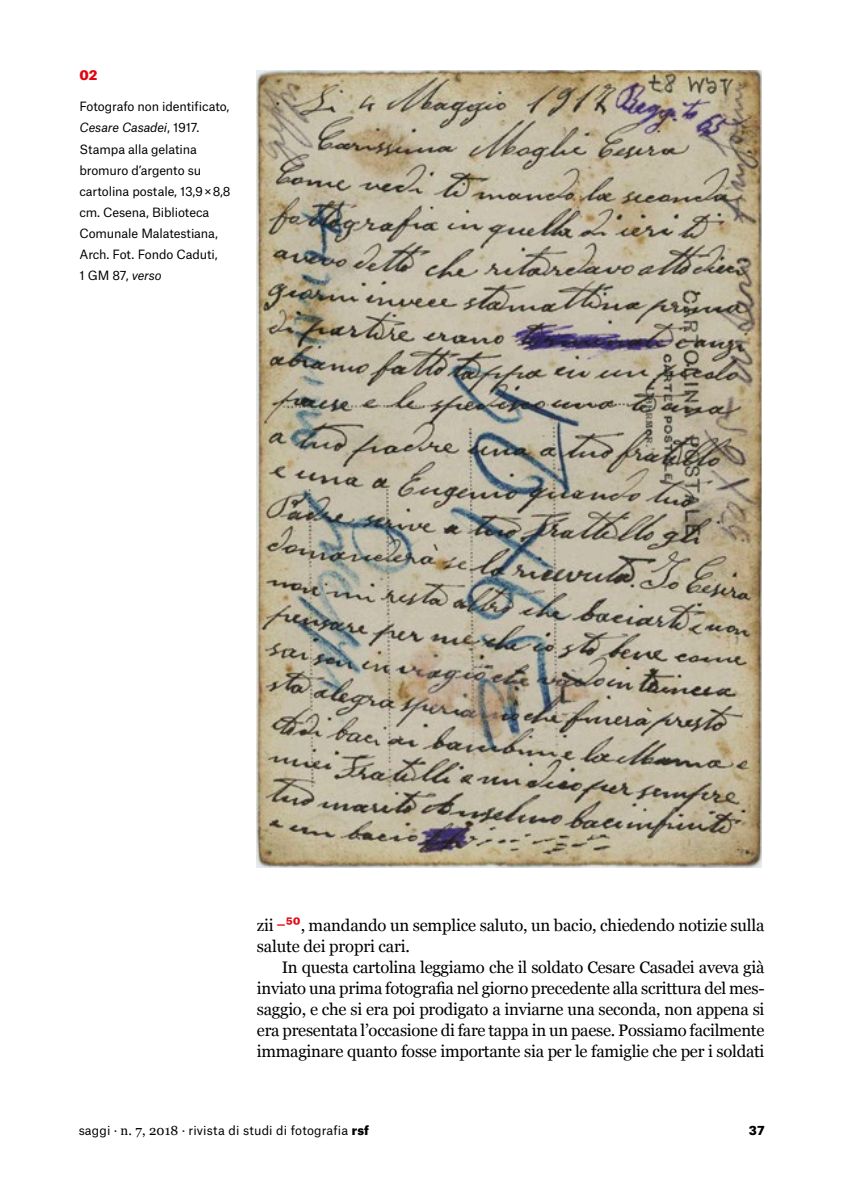
<style>
.page{position:relative;width:844px;height:1191px;background:#fff}
.page>*{position:absolute;margin:0;border:0;box-sizing:border-box;transform-origin:0 0}
.Testo_paragrafo_inde{font:16.62px/21px "Georgia";letter-spacing:-.01em;color:#000}
.t1{font:900 13.12px "Atlas Grotesk";color:#e30612}
.Bibliografia_paragra{font:12.25px/21px "Atlas Grotesk";letter-spacing:-.01em;color:#000}
.Bibliografia_paragra-2{font:12.25px "Atlas Grotesk";letter-spacing:.01em;color:#000}
.t2{font:900 12.25px "Atlas Grotesk";color:#000}
.s1{font-style:italic}
.s2{font-family:"Atlas Grotesk";color:#e30612}
.s3{font-family:"Atlas Grotesk";font-weight:700;color:#e30612}
.s4{font-family:"Georgia";font-size:13.12px}
.s5{font-weight:900}
</style>
<div class="page">
<img style="left:257px;top:71px;width:504px;height:796px">
<p class="t1" style="left:79px;top:64px;width:19px">02</p>
<p class="Bibliografia_paragra" style="left:79px;top:95px;width:153px">Fotografo non identificato,<br><span class="s1">Cesare Casadei</span>, 1917.<br>Stampa alla gelatina bromuro d’argento su cartolina postale, 13,9 × 8,8 cm. Cesena, Biblioteca<br>Comunale Malatestiana,<br>Arch. Fot. Fondo Caduti,<br>1 GM 87, <span class="s1">verso</span></p>
<p class="Testo_paragrafo_inde" style="left:257px;top:914px;width:509px">zii <span class="s2">−</span><span class="s3">50</span>, mandando un semplice saluto, un bacio, chiedendo notizie sulla salute dei propri cari.</p>
<p class="Testo_paragrafo_inde" style="left:257px;top:956px;width:509px;text-align:justify;text-indent:25px">In questa cartolina leggiamo che il soldato Cesare Casadei aveva già inviato una prima fotografia nel giorno precedente alla scrittura del mes&shy;saggio, e che si era poi prodigato a inviarne una seconda, non appena si era presentata l’occasione di fare tappa in un paese. Possiamo facilmente immaginare quanto fosse importante sia per le famiglie che per i soldati</p>
<p class="Bibliografia_paragra-2" style="left:79px;top:1120px;width:291px">saggi · <span class="s4">n. 7, 2018</span> · rivista di studi di fotografia <span class="s5">rsf</span></p>
<p class="t2" style="left:748px;top:1120px;width:17px">37</p>
</div>
